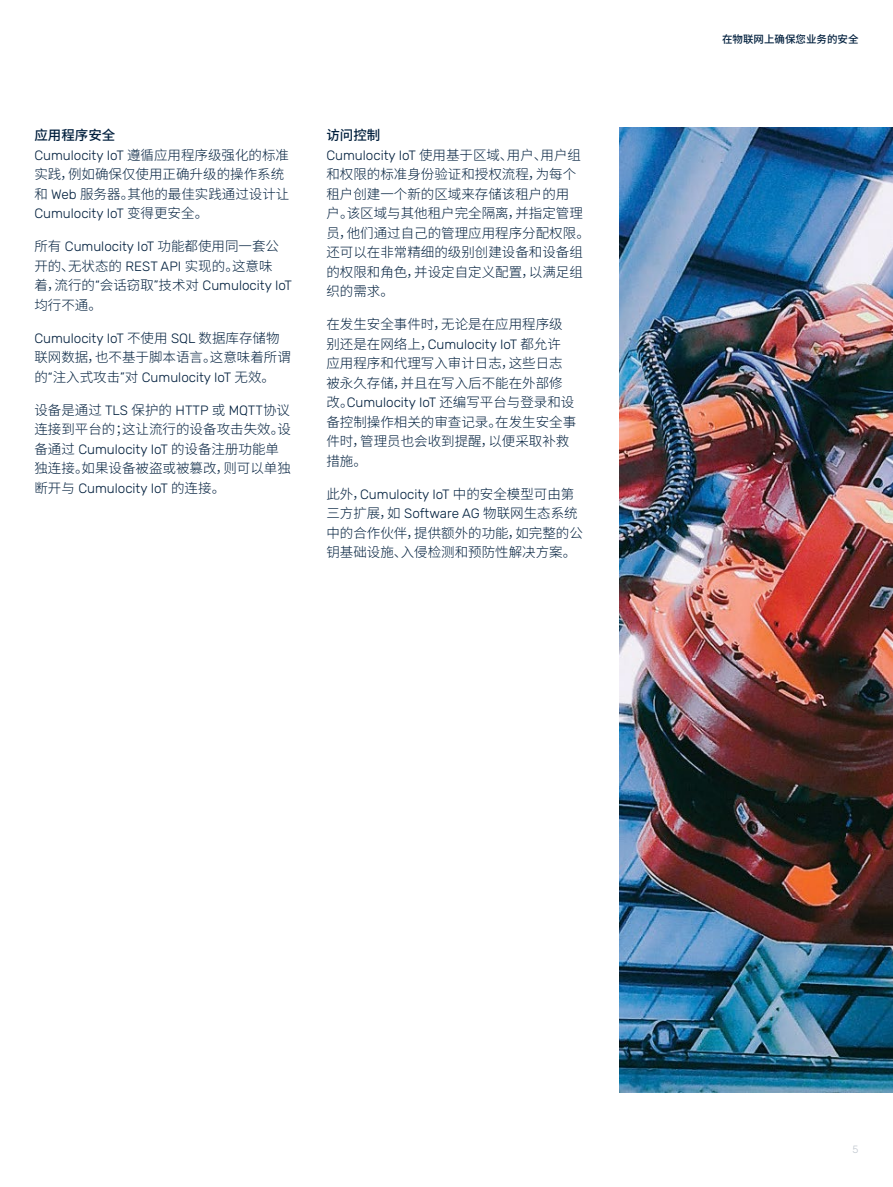
<style>
.page{position:relative;width:893px;height:1187px;background:#fff}
.page>*{position:absolute;margin:0;border:0;box-sizing:border-box;transform-origin:0 0}
.t1{font:300 13.5px/19.5px "Source Han Sans CN";color:#011f3d}
.t2{font:300 13.5px "Rubik";color:#011f3d}
.t3{font:500 13.5px "Source Han Sans CN";color:#011f3d}
.t4{font:500 10.5px "Source Han Sans CN";color:#011f3d}
.t5{font:300 10.5px "Rubik";color:#c0c7cf}
.s1{font-family:"Source Han Sans CN"}
.s2{font-family:"Rubik"}
</style>
<div class="page">
<img style="left:619px;top:128px;width:274px;height:964px">
<p class="t3" style="left:34px;top:128px;width:82px">应用程序安全</p>
<p class="t2" style="left:34px;top:147px;width:256px">Cumulocity IoT <span class="s1">遵循应用程序级强化的标准</span></p>
<p class="t1" style="left:34px;top:165px;width:256px">实践，例如确保仅使用正确升级的操作系统和 <span class="s2">Web</span> 服务器。其他的最佳实践通过设计让</p>
<p class="t2" style="left:34px;top:206px;width:175px">Cumulocity IoT <span class="s1">变得更安全。</span></p>
<p class="t2" style="left:34px;top:239px;width:246px"><span class="s1">所有</span> Cumulocity IoT <span class="s1">功能都使用同一套公</span></p>
<p class="t1" style="left:34px;top:256px;width:240px">开的、无状态的 <span class="s2">REST API</span> 实现的。这意味</p>
<p class="t2" style="left:34px;top:278px;width:259px"><span class="s1">着，流行的</span>“<span class="s1">会话窃取</span>”<span class="s1">技术对</span> Cumulocity IoT</p>
<p class="t1" style="left:34px;top:295px;width:69px">均行不通。</p>
<p class="t2" style="left:34px;top:330px;width:247px">Cumulocity IoT <span class="s1">不使用</span> SQL <span class="s1">数据库存储物</span></p>
<p class="t1" style="left:34px;top:348px;width:258px">联网数据，也不基于脚本语言。这意味着所谓</p>
<p class="t2" style="left:34px;top:369px;width:242px"><span class="s1">的</span>“<span class="s1">注入式攻击</span>”<span class="s1">对</span> Cumulocity IoT <span class="s1">无效。</span></p>
<p class="t1" style="left:34px;top:400px;width:258px">设备是通过 <span class="s2">TLS</span> 保护的 <span class="s2">HTTP</span> 或 <span class="s2">MQTT</span>协议连接到平台的；这让流行的设备攻击失效。设</p>
<p class="t2" style="left:34px;top:441px;width:246px"><span class="s1">备通过</span> Cumulocity IoT <span class="s1">的设备注册功能单</span></p>
<p class="t1" style="left:34px;top:459px;width:258px">独连接。如果设备被盗或被篡改，则可以单独</p>
<p class="t2" style="left:34px;top:480px;width:192px"><span class="s1">断开与</span> Cumulocity IoT <span class="s1">的连接。</span></p>
<p class="t3" style="left:326px;top:128px;width:55px">访问控制</p>
<p class="t2" style="left:326px;top:147px;width:256px">Cumulocity IoT <span class="s1">使用基于区域、用户、用户组</span></p>
<p class="t1" style="left:326px;top:165px;width:265px">和权限的标准身份验证和授权流程，为每个租户创建一个新的区域来存储该租户的用<br>户。该区域与其他租户完全隔离，并指定管理员，他们通过自己的管理应用程序分配权限。还可以在非常精细的级别创建设备和设备组的权限和角色，并设定自定义配置，以满足组织的需求。</p>
<p class="t1" style="left:326px;top:315px;width:238px">在发生安全事件时，无论是在应用程序级</p>
<p class="t2" style="left:326px;top:336px;width:236px"><span class="s1">别还是在网络上，</span>Cumulocity IoT <span class="s1">都允许</span></p>
<p class="t1" style="left:326px;top:354px;width:238px">应用程序和代理写入审计日志，这些日志被永久存储，并且在写入后不能在外部修</p>
<p class="t2" style="left:326px;top:395px;width:249px"><span class="s1">改。</span>Cumulocity IoT <span class="s1">还编写平台与登录和设</span></p>
<p class="t1" style="left:326px;top:412px;width:251px">备控制操作相关的审查记录。在发生安全事件时，管理员也会收到提醒，以便采取补救措施。</p>
<p class="t2" style="left:326px;top:486px;width:249px"><span class="s1">此外，</span>Cumulocity IoT <span class="s1">中的安全模型可由第</span></p>
<p class="t1" style="left:326px;top:504px;width:258px">三方扩展，如 <span class="s2">Software AG</span> 物联网生态系统中的合作伙伴，提供额外的功能，如完整的公钥基础设施、入侵检测和预防性解决方案。</p>
<p class="t4" style="left:722px;top:33px;width:138px">在物联网上确保您业务的安全</p>
<p class="t5" style="left:853px;top:1142px;width:8px">5</p>
</div>
